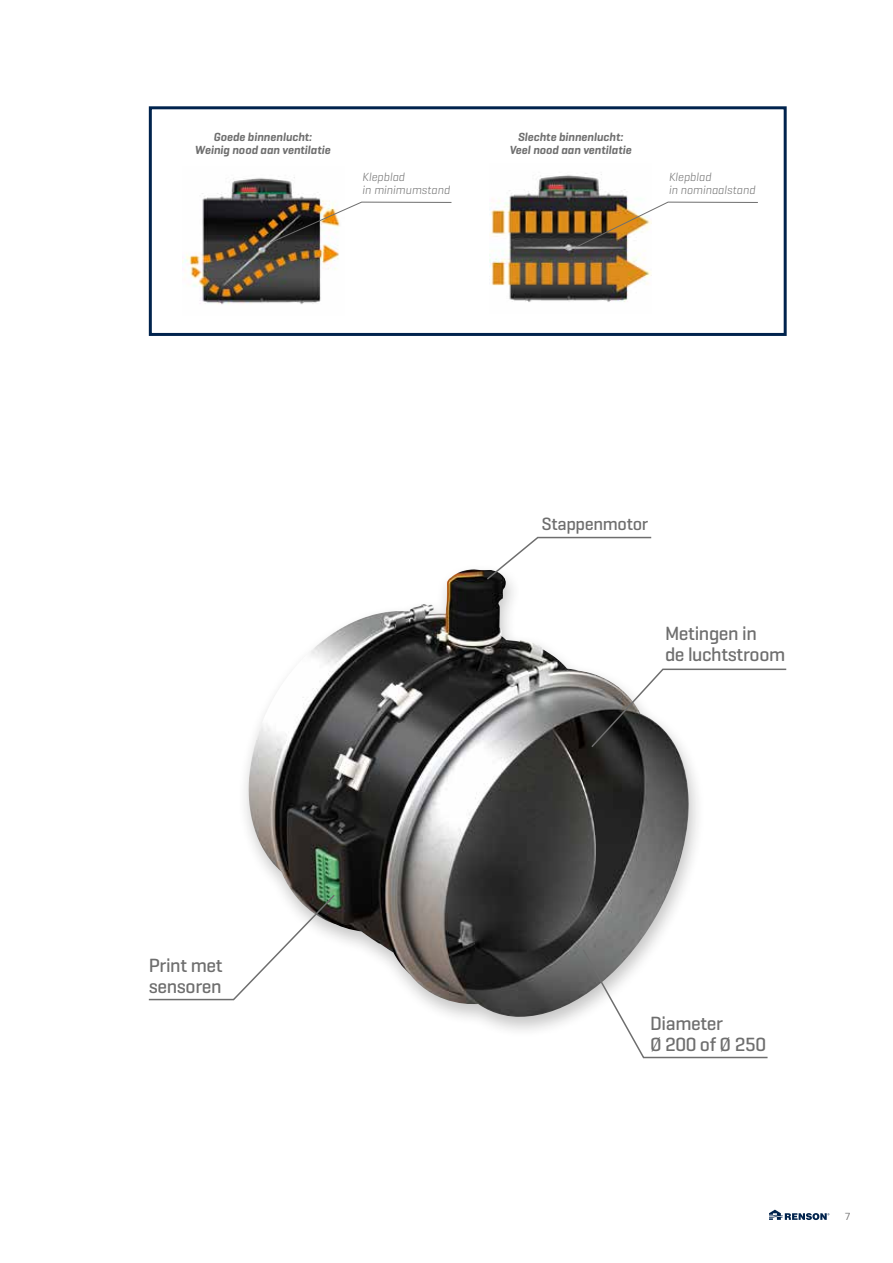
<style>
.page{position:relative;width:893px;height:1263px;background:#fff}
.page>*{position:absolute;margin:0;border:0;box-sizing:border-box;transform-origin:0 0}
.t1{font:500 19.5px/21px "Geogrotesque";letter-spacing:-.02em;color:#6e6e6e}
.t2{font:500 18.15px "Geogrotesque";letter-spacing:-.02em;color:#6e6e6e}
.t3{font:italic 600 12px/13.5px "Geogrotesque";color:#6e6e6e;text-align:center}
.t4{font:italic 300 12px/13.5px "Geogrotesque";color:#6e6e6e}
.t5{font:10.5px "Geogrotesque";color:#6e6e6e}
</style>
<div class="page">
<div style="left:149px;top:106px;width:638px;height:230px;border:3px solid #00234d"></div>
<svg style="left:769px;top:1209px;width:60px;height:11px"></svg>
<div style="left:238px;top:563px;width:468px;height:476px;background:#181716;opacity:.25"></div>
<img style="left:249px;top:569px;width:441px;height:448px">
<svg style="left:148px;top:893px;width:188px;height:108px"></svg>
<svg style="left:590px;top:668px;width:197px;height:81px"></svg>
<svg style="left:485px;top:536px;width:168px;height:45px"></svg>
<svg style="left:581px;top:948px;width:187px;height:111px"></svg>
<img style="left:183px;top:177px;width:157px;height:128px">
<img style="left:490px;top:173px;width:162px;height:129px">
<img style="left:269px;top:201px;width:183px;height:43px">
<svg style="left:576px;top:201px;width:182px;height:47px"></svg>
<p class="t3" style="left:195px;top:130px;width:137px">Goede binnenlucht:<br>Weinig nood aan ventilatie</p>
<p class="t4" style="left:362px;top:170px;width:89px">Klepblad<br>in minimumstand</p>
<p class="t3" style="left:509px;top:130px;width:123px">Slechte binnenlucht:<br>Veel nood aan ventilatie</p>
<p class="t4" style="left:669px;top:170px;width:88px">Klepblad<br>in nominaalstand</p>
<h1 class="t1" style="left:149px;top:954px;width:75px">Print met sensoren</h1>
<h2 class="t2" style="left:541px;top:512px;width:108px">Stappenmotor</h2>
<h1 class="t1" style="left:665px;top:623px;width:122px">Metingen in<br>de luchtstroom</h1>
<h1 class="t1" style="left:650px;top:1012px;width:117px">Diameter<br>Ø 200 of Ø 250</h1>
<p class="t5" style="left:845px;top:1210px;width:7px">7</p>
</div>
